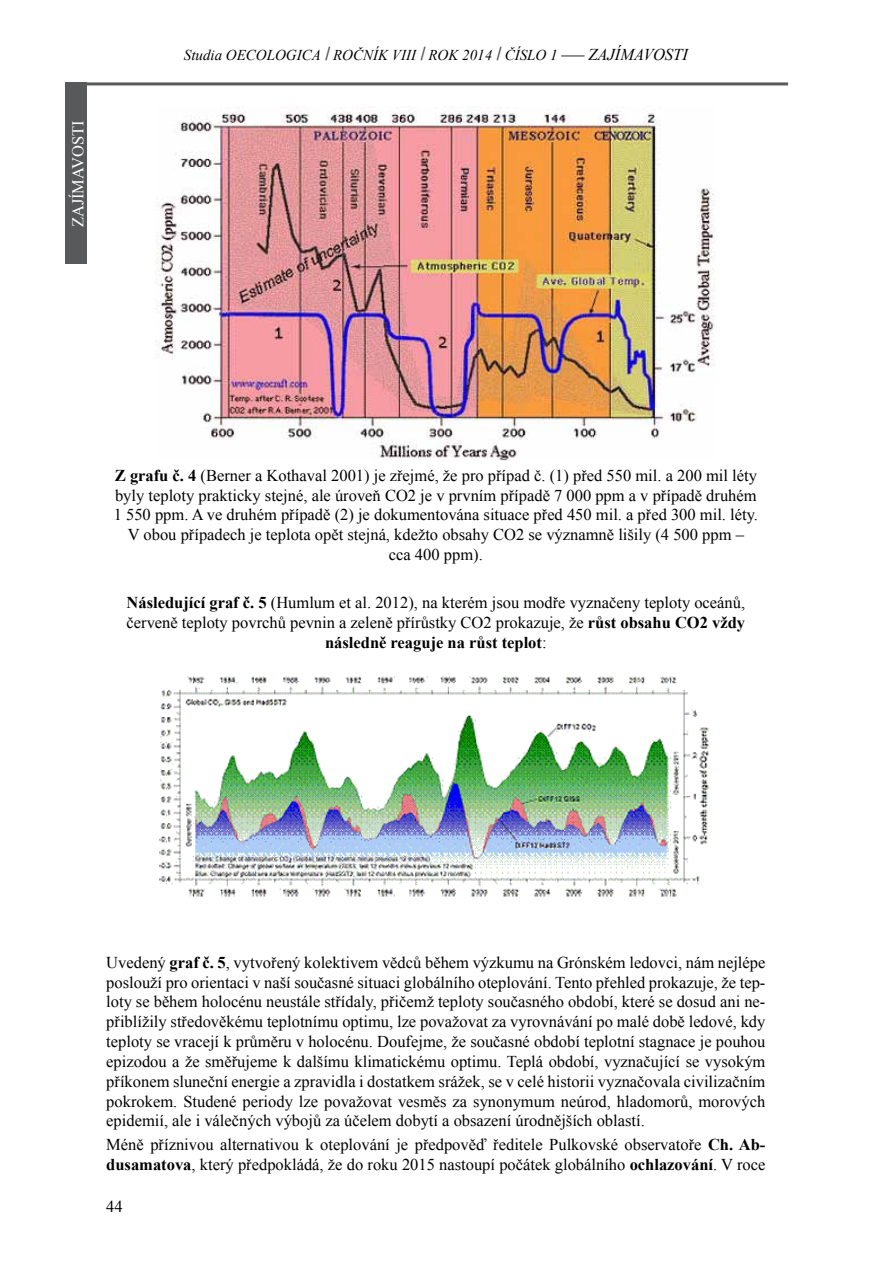
<style>
.page{position:relative;width:893px;height:1263px;background:#fff}
.page>*{position:absolute;margin:0;border:0;box-sizing:border-box;transform-origin:0 0}
.t1{font:16.5px/19.8px "Times New Roman";color:#000;text-align:center}
.t2{font:16.5px "Times New Roman";color:#fff}
.t3{font:italic 15px "Times New Roman";color:#000}
.s1{font-style:normal;font-size:16.65px}
.s2{font-size:16.5px}
.s3{font-weight:700}
</style>
<div class="page">
<hr style="left:86px;top:82px;width:702px;height:3px;background:#58595b">
<div style="left:65px;top:82px;width:22px;height:182px;background:#58595b"></div>
<img style="left:155px;top:106px;width:560px;height:355px">
<img style="left:159px;top:676px;width:551px;height:221px">
<p class="t2" style="left:67px;top:227px;width:108px;rotate:-90deg">Zajímavosti</p>
<p class="t3" style="left:184px;top:45px;width:506px">Studia OECOLOGICA <sup>|</sup>ROČNÍK VIII <sup>|</sup>ROK 2014 <sup>|</sup>ČÍSLO 1 <span class="s1">–</span><span class="s2">ZAJÍMAVOSTI</span></p>
<p class="t1" style="left:114px;top:465px;width:646px"><span class="s3">Z grafu č. 4</span> (Berner a Kothaval 2001) je zřejmé, že pro případ č. (1) před 550 mil. a 200 mil léty byly teploty prakticky stejné, ale úroveň CO2 je v prvním případě 7 000 ppm a v případě druhém 1 550 ppm. A ve druhém případě (2) je dokumentována situace před 450 mil. a před 300 mil. léty.<br>V obou případech je teplota opět stejná, kdežto obsahy CO2 se významně lišily (4 500 ppm –<br>cca 400 ppm).</p>
<p class="t1" style="left:127px;top:592px;width:620px"><span class="s3">Následující graf č. 5</span> (Humlum et al. 2012), na kterém jsou modře vyznačeny teploty oceánů, červeně teploty povrchů pevnin a zeleně přírůstky CO2 prokazuje, že <span class="s3">růst obsahu CO2 vždy následně reaguje na růst teplot</span>:</p>
<p class="t1" style="left:106px;top:952px;width:661px;text-align:justify">Uvedený <span class="s3">graf č. 5</span>, vytvořený kolektivem vědců během výzkumu na Grónském ledovci, nám nejlépe poslouží pro orientaci v naší současné situaci globálního oteplování. Tento přehled prokazuje, že tep&shy;loty se během holocénu neustále střídaly, přičemž teploty současného období, které se dosud ani ne&shy;přiblížily středověkému teplotnímu optimu, lze považovat za vyrovnávání po malé době ledové, kdy teploty se vracejí k průměru v holocénu. Doufejme, že současné období teplotní stagnace je pouhou epizodou a že směřujeme k dalšímu klimatickému optimu. Teplá období, vyznačující se vysokým příkonem sluneční energie a zpravidla i dostatkem srážek, se v celé historii vyznačovala civilizačním pokrokem. Studené periody lze považovat vesměs za synonymum neúrod, hladomorů, morových epidemií, ale i válečných výbojů za účelem dobytí a obsazení úrodnějších oblastí.</p>
<p class="t1" style="left:106px;top:1135px;width:661px;text-align:left">Méně příznivou alternativou k oteplování je předpověď ředitele Pulkovské observatoře <span class="s3">Ch. Ab&shy;dusamatova</span>, který předpokládá, že do roku 2015 nastoupí počátek globálního <span class="s3">ochlazování</span>. V roce</p>
<p class="t1" style="left:106px;top:1196px;width:18px">44</p>
</div>
